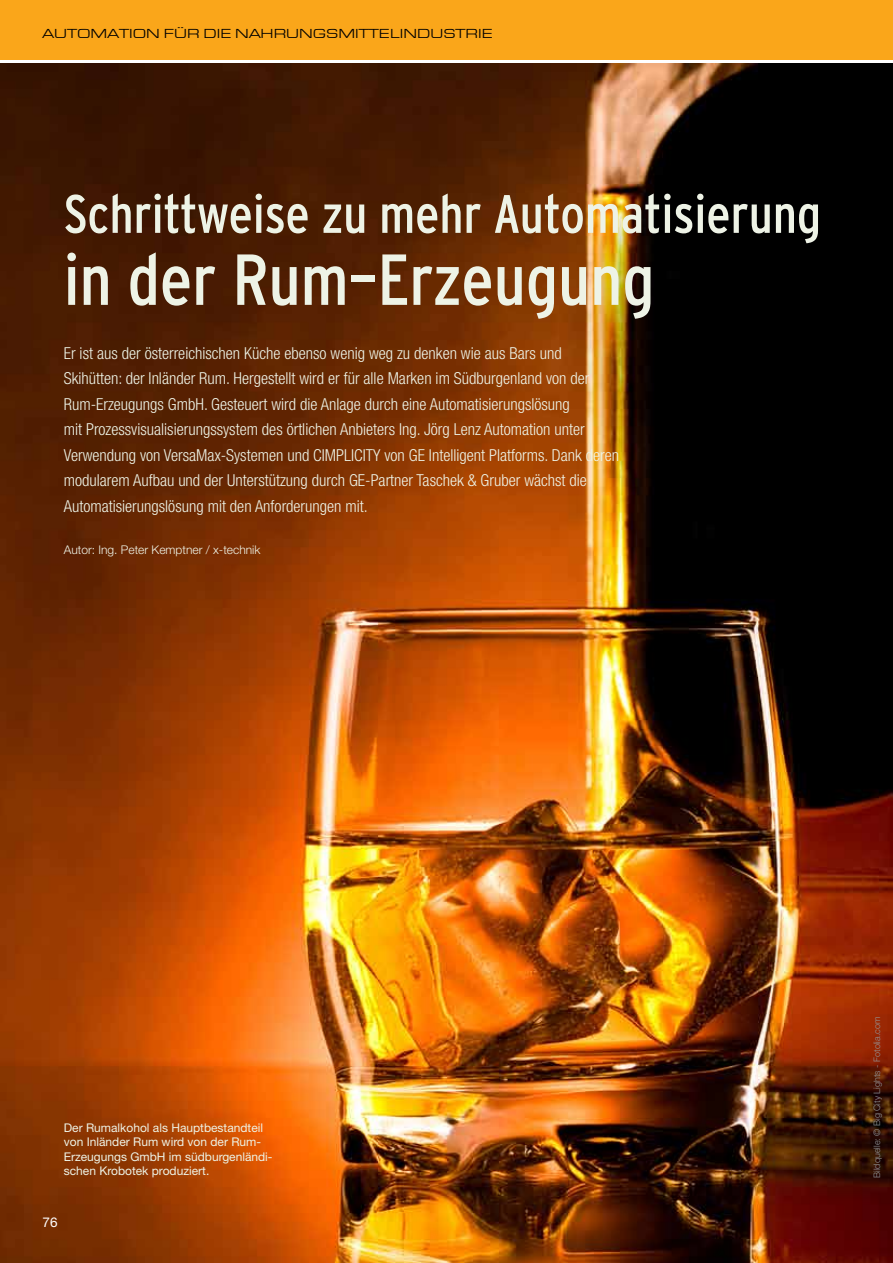
<style>
.page{position:relative;width:893px;height:1263px;background:#fff}
.page>*{position:absolute;margin:0;border:0;box-sizing:border-box;transform-origin:0 0}
.t1{font:72px "Interstate Cond Mono";color:#eef3e6}
.t2{font:54px "Interstate Cond Mono";color:#eef3e6}
.t3{font:300 condensed 16.5px/25.5px "Helvetica Neue";color:#eef3e6}
.t4{font:13.5px "Eurostile Extended Roman DTC";color:#000}
.t5{font:13.5px "Helvetica Neue";color:#fff}
.t6{font:12px/14.4px "Helvetica Neue";color:#eef3e6}
.t7{font:300 12px "Helvetica Neue";color:#eef3e6}
.t8{font:300 9px "Helvetica Neue";color:#939598}
</style>
<div class="page">
<div style="left:0;top:0;width:893px;height:60px;background:#faa61a"></div>
<img style="left:0;top:64px;width:893px;height:1199px">
<p class="t4" style="left:43px;top:26px;width:25px">AUTOMATION</p>
<p class="t4" style="left:164px;top:26px;width:50px">FÜR DIE</p>
<p class="t4" style="left:235px;top:26px;width:114px">NAHRUNGSMITTE</p>
<p class="t4" style="left:390px;top:26px;width:22px">LINDU</p>
<p class="t4" style="left:443px;top:26px;width:43px">STRIE</p>
<h2 class="t2" style="left:64px;top:184px;width:759px">Schrittweise zu mehr Automatisierung</h2>
<h1 class="t1" style="left:64px;top:239px;width:592px">in der Rum–Erzeugung</h1>
<p class="t3" style="left:64px;top:340px;width:557px">Er ist aus der österreichischen Küche ebenso wenig weg zu denken wie aus Bars und Skihütten: der Inländer Rum. Hergestellt wird er für alle Marken im Südburgenland von der Rum-Erzeugungs GmbH. Gesteuert wird die Anlage durch eine Automatisierungslösung<br>mit Prozessvisualisierungssystem des örtlichen Anbieters Ing. Jörg Lenz Automation unter Verwendung von VersaMax-Systemen und CIMPLICITY von GE Intelligent Platforms. Dank deren modularem Aufbau und der Unterstützung durch GE-Partner Taschek &amp; Gruber wächst die Automatisierungslösung mit den Anforderungen mit.</p>
<p class="t7" style="left:64px;top:543px;width:198px">Autor: Ing. Peter Kemptner / x-technik</p>
<p class="t6" style="left:64px;top:1120px;width:210px">Der Rumalkohol als Hauptbestandteil von Inländer Rum wird von der Rum-Erzeugungs GmbH im südburgenländi&shy;schen Krobotek produziert.</p>
<p class="t5" style="left:43px;top:1214px;width:17px">76</p>
<p class="t8" style="left:871px;top:1178px;width:163px;rotate:-90deg">Bildquelle: © Big City Lights - Fotolia.com</p>
</div>
